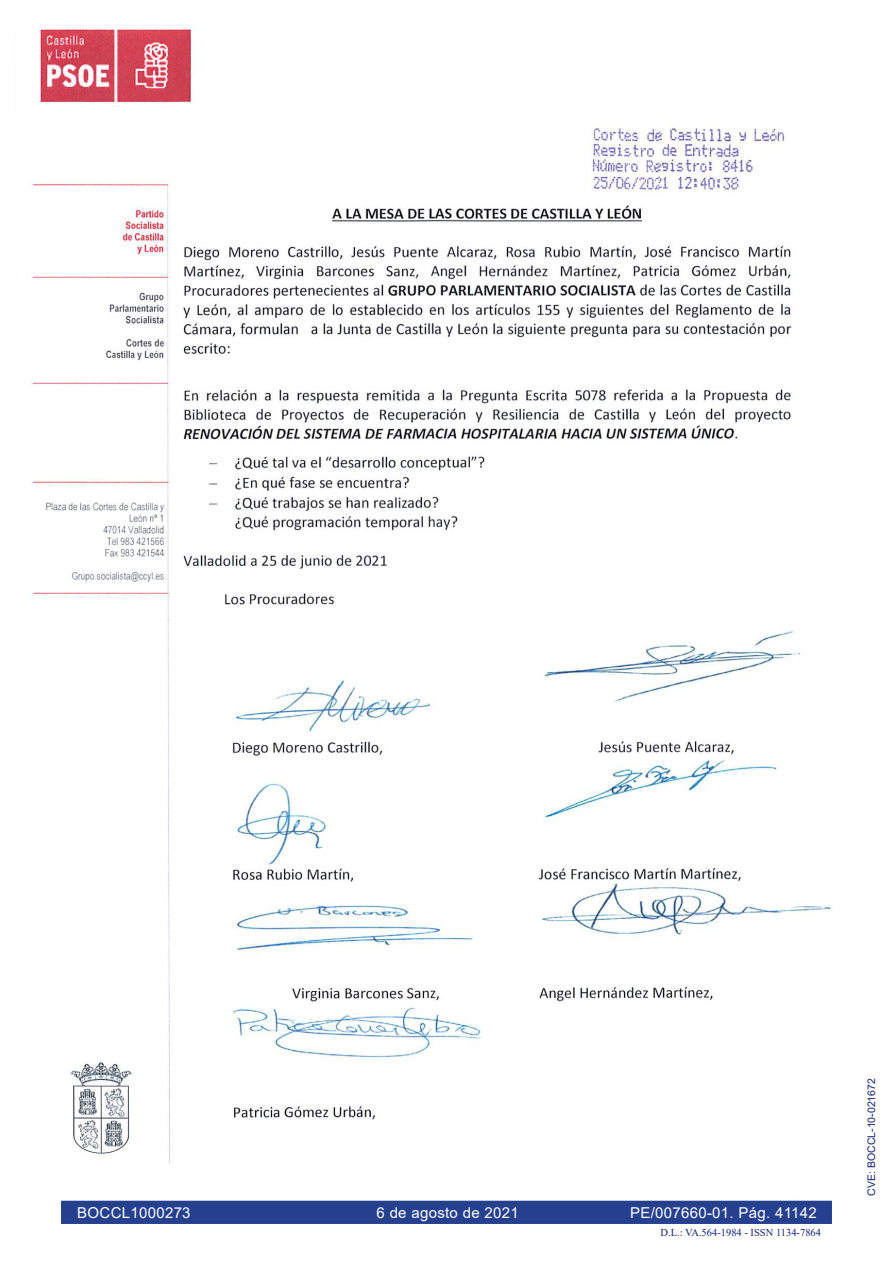
<style>
.page{position:relative;width:893px;height:1263px;background:#fff}
.page>*{position:absolute;margin:0;border:0;box-sizing:border-box;transform-origin:0 0}
.E_CVE{font:15px "Arial";letter-spacing:.02em;color:#fff}
.t1{font:10.5px "Times New Roman";color:#132477}
.t2{font:10.5px "Arial";color:#132477}
</style>
<div class="page">
<div style="left:60px;top:1200px;width:773px;height:25px;background:#25408f"></div>
<div style="left:60px;top:1199px;width:773px;height:26px;border:2px solid #fff"></div>
<img style="left:30px;top:25px;width:803px;height:1175px">
<p class="E_CVE" style="left:77px;top:1202px;width:115px">BOCCL1000273</p>
<p class="E_CVE" style="left:377px;top:1202px;width:144px">6 de agosto de 2021</p>
<p class="E_CVE" style="left:630px;top:1202px;width:188px">PE/007660-01. Pág. 41142</p>
<p class="t1" style="left:661px;top:1225px;width:162px">D.L.: VA.564-1984 - ISSN 1134-7864</p>
<p class="t2" style="left:864px;top:1195px;width:119px;rotate:-90deg">CVE: BOCCL-10-021672</p>
</div>
